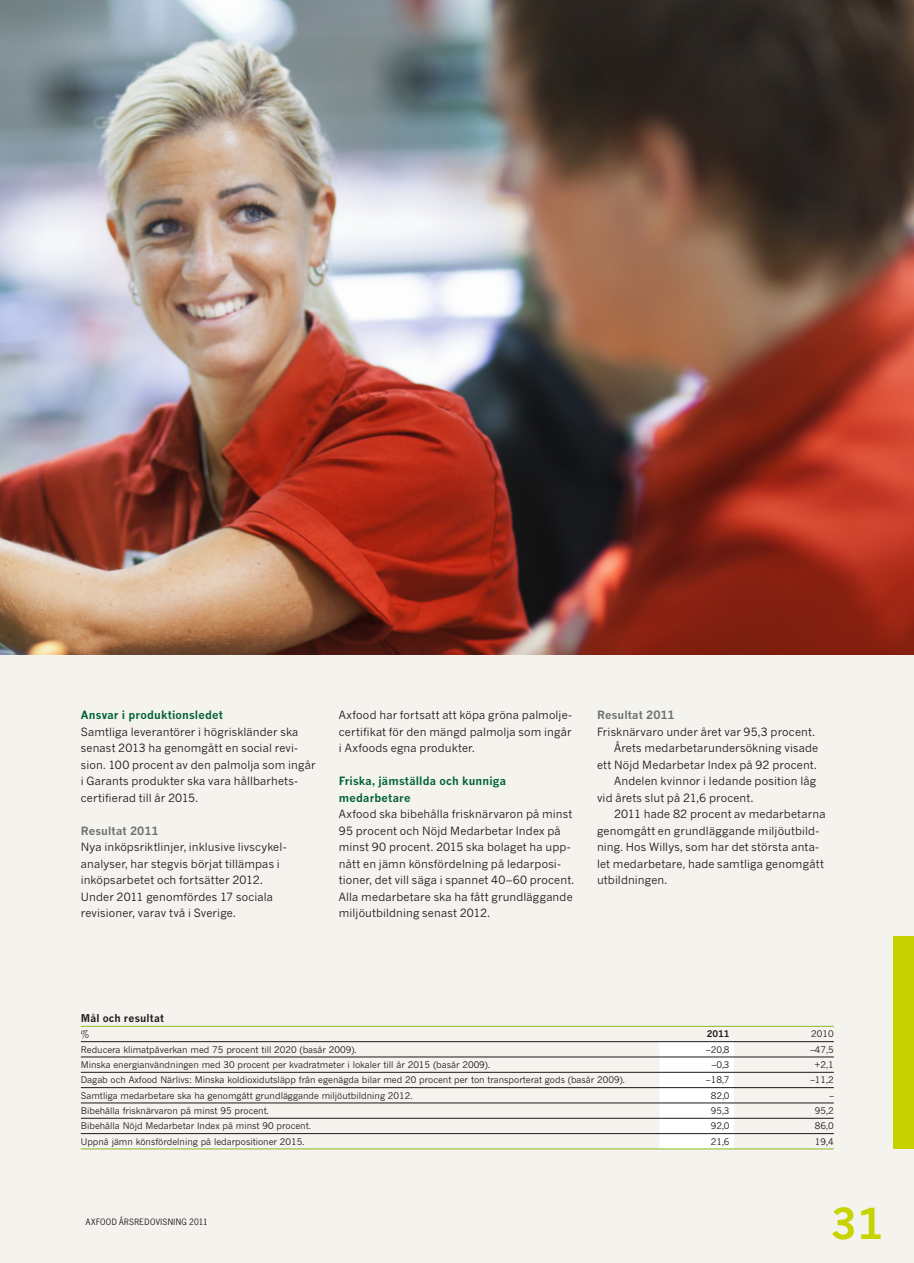
<style>
.page{position:relative;width:914px;height:1263px;background:#fff}
.page>*{position:absolute;margin:0;border:0;box-sizing:border-box;transform-origin:0 0}
.t1{font:700 41.85px "News Gothic MT Std";color:#c7d300}
.t2{font:11.25px/16.5px "News Gothic MT Std";letter-spacing:.01em;color:#1c1b1a}
.t3{font:700 11.25px/16.5px "News Gothic MT Std";letter-spacing:.015em;color:#006334}
.t4{font:700 11.25px "News Gothic MT Std";letter-spacing:.015em;color:#70706f}
.t5{font:700 10.5px "News Gothic MT Std";letter-spacing:.02em;color:#1c1b1a}
.t6{font:9px "News Gothic MT Std";color:#1c1b1a}
.t7{font:700 9px "News Gothic MT Std";color:#1c1b1a}
.t8{font:8.25px "News Gothic Std";letter-spacing:.045em;color:#1c1b1a}
</style>
<div class="page">
<img style="left:0;top:1px;width:914px;height:654px">
<div style="left:0;top:655px;width:914px;height:608px;background:#f5f3ed"></div>
<svg style="left:659px;top:1042px;width:74px;height:107px;background:#fafaf9"></svg>
<hr style="left:81px;top:1057px;width:752px;height:1px;background:#1c1b1a">
<hr style="left:81px;top:1072px;width:752px;height:1px;background:#1c1b1a">
<hr style="left:81px;top:1087px;width:752px;height:1px;background:#1c1b1a">
<hr style="left:81px;top:1103px;width:752px;height:1px;background:#1c1b1a">
<hr style="left:81px;top:1118px;width:752px;height:1px;background:#1c1b1a">
<hr style="left:733px;top:1133px;width:100px;height:1px;background:#1c1b1a">
<hr style="left:81px;top:1041px;width:752px;height:1px;background:#1c1b1a">
<hr style="left:81px;top:1133px;width:652px;height:1px;background:#1c1b1a">
<hr style="left:81px;top:1149px;width:752px;height:1px;background:#86bc24">
<hr style="left:81px;top:1026px;width:752px;height:1px;background:#86bc24">
<div style="left:893px;top:936px;width:21px;height:213px;background:#c7d300"></div>
<p class="t3" style="left:81px;top:708px;width:144px">Ansvar i produktionsledet</p>
<p class="t2" style="left:81px;top:724px;width:236px">Samtliga leverantörer i högriskländer ska senast 2013 ha genomgått en social revi&shy;sion. 100 procent av den palmolja som ingår i Garants produkter ska vara hållbarhets&shy;certifierad till år 2015.</p>
<p class="t4" style="left:81px;top:826px;width:79px">Resultat 2011</p>
<p class="t2" style="left:81px;top:840px;width:207px">Nya inköpsriktlinjer, inklusive livscykel&shy;analyser, har stegvis börjat tillämpas i inköpsarbetet och fortsätter 2012.<br>Under 2011 genomfördes 17 sociala revisioner, varav två i Sverige.</p>
<p class="t2" style="left:339px;top:708px;width:235px;text-align:justify">Axfood har fortsatt att köpa gröna palmolje&shy;certifikat för den mängd palmolja som ingår i Axfoods egna produkter.</p>
<p class="t3" style="left:339px;top:774px;width:169px">Friska, jämställda och kunniga medarbetare</p>
<p class="t2" style="left:339px;top:807px;width:237px">Axfood ska bibehålla frisknärvaron på minst 95 procent och Nöjd Medarbetar Index på minst 90 procent. 2015 ska bolaget ha upp&shy;nått en jämn könsfördelning på ledarposi&shy;tioner, det vill säga i spannet 40–60 procent.<br>Alla medarbetare ska ha fått grundläggande miljöutbildning senast 2012.</p>
<p class="t4" style="left:597px;top:710px;width:79px">Resultat 2011</p>
<p class="t2" style="left:597px;top:724px;width:219px">Frisknärvaro under året var 95,3 procent.</p>
<p class="t2" style="left:614px;top:741px;width:206px">Årets medarbetarundersökning visade</p>
<p class="t2" style="left:597px;top:757px;width:221px">ett Nöjd Medarbetar Index på 92 procent.</p>
<p class="t2" style="left:614px;top:774px;width:203px">Andelen kvinnor i ledande position låg</p>
<p class="t2" style="left:597px;top:790px;width:158px">vid årets slut på 21,6 procent.</p>
<p class="t2" style="left:614px;top:807px;width:213px">2011 hade 82 procent av medarbetarna</p>
<p class="t2" style="left:597px;top:823px;width:224px">genomgått en grundläggande miljöutbild-</p>
<p class="t2" style="left:597px;top:840px;width:224px">ning. Hos Willys, som har det största anta-</p>
<p class="t2" style="left:597px;top:856px;width:228px">let medarbetare, hade samtliga genomgått</p>
<p class="t2" style="left:597px;top:873px;width:72px">utbildningen.</p>
<p class="t5" style="left:81px;top:1014px;width:85px">Mål och resultat</p>
<p class="t6" style="left:81px;top:1030px;width:10px">%</p>
<p class="t7" style="left:706px;top:1030px;width:24px">2011</p>
<p class="t6" style="left:811px;top:1030px;width:24px">2010</p>
<p class="t6" style="left:81px;top:1046px;width:277px">Reducera klimatpåverkan med 75 procent till 2020 (basår 2009).</p>
<p class="t6" style="left:706px;top:1046px;width:25px">–20,8</p>
<p class="t6" style="left:810px;top:1046px;width:25px">–47,5</p>
<p class="t6" style="left:81px;top:1061px;width:411px">Minska energianvändningen med 30 procent per kvadratmeter i lokaler till år 2015 (basår 2009).</p>
<p class="t6" style="left:711px;top:1061px;width:19px">–0,3</p>
<p class="t6" style="left:814px;top:1061px;width:21px">+2,1</p>
<p class="t6" style="left:81px;top:1076px;width:545px">Dagab och Axfood Närlivs: Minska koldioxidutsläpp från egenägda bilar med 20 procent per ton transporterat gods (basår 2009).</p>
<p class="t6" style="left:706px;top:1076px;width:25px">–18,7</p>
<p class="t6" style="left:810px;top:1076px;width:25px">–11,2</p>
<p class="t6" style="left:81px;top:1092px;width:333px">Samtliga medarbetare ska ha genomgått grundläggande miljöutbildning 2012.</p>
<p class="t6" style="left:710px;top:1092px;width:20px">82,0</p>
<p class="t6" style="left:829px;top:1092px;width:6px">–</p>
<p class="t6" style="left:81px;top:1107px;width:189px">Bibehålla frisknärvaron på minst 95 procent.</p>
<p class="t6" style="left:710px;top:1107px;width:20px">95,3</p>
<p class="t6" style="left:815px;top:1107px;width:20px">95,2</p>
<p class="t6" style="left:81px;top:1122px;width:231px">Bibehålla Nöjd Medarbetar Index på minst 90 procent.</p>
<p class="t6" style="left:710px;top:1122px;width:20px">92,0</p>
<p class="t6" style="left:815px;top:1122px;width:20px">86,0</p>
<p class="t6" style="left:81px;top:1138px;width:225px">Uppnå jämn könsfördelning på ledarpositioner 2015.</p>
<p class="t6" style="left:710px;top:1138px;width:20px">21,6</p>
<p class="t6" style="left:815px;top:1138px;width:20px">19,4</p>
<p class="t8" style="left:86px;top:1218px;width:124px">AXFOOD ÅRSREDOVISNING 2011</p>
<h1 class="t1" style="left:830px;top:1207px;width:54px">31</h1>
</div>
